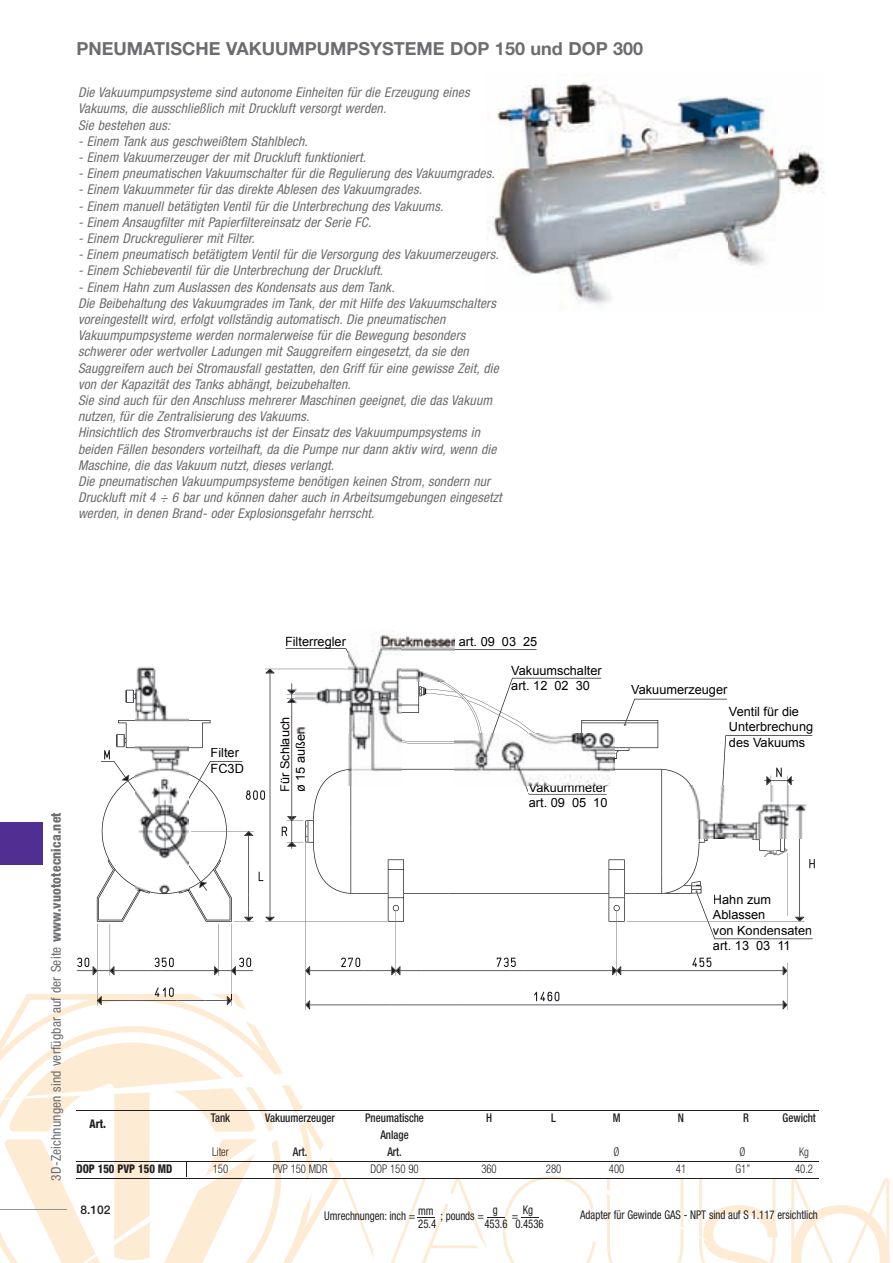
<style>
.page{position:relative;width:893px;height:1263px;background:#fff}
.page>*{position:absolute;margin:0;border:0;box-sizing:border-box;transform-origin:0 0}
.t1{font:700 18px "Helvetica Neue";color:#6c6d70}
.t2{font:italic condensed 13.5px/16.2px "Helvetica Neue";letter-spacing:.01em;color:#6c6d70}
.t3{font:condensed 13.5px "Helvetica Neue";letter-spacing:.01em;color:#6c6d70}
.t4{font:12.75px/15.3px "Arial";color:#010000}
.t5{font:condensed 12px "Helvetica Neue";letter-spacing:-.005em;color:#231f20;scale:.9 1}
.t6{font:500 condensed 12px "Helvetica Neue";color:#231f20;scale:.9 1}
.t7{font:300 condensed 12px "Helvetica Neue";letter-spacing:-.005em;color:#231f20;scale:.9 1}
.t8{font:800 condensed 12px "Helvetica Neue";letter-spacing:-.005em;color:#231f20;scale:.9 1}
.t9{font:500 12px "Helvetica Neue";color:#231f20}
.s1{font-weight:800}
</style>
<div class="page">
<svg style="left:757px;top:1179px;width:21px;height:84px"></svg>
<svg style="left:0;top:864px;width:757px;height:399px"></svg>
<div style="left:0;top:822px;width:43px;height:42px;background:#502e92"></div>
<svg style="left:342px;top:1176px;width:254px;height:87px"></svg>
<img style="left:487px;top:82px;width:338px;height:222px">
<svg style="left:285px;top:648px;width:63px;height:5px"></svg>
<svg style="left:77px;top:669px;width:738px;height:341px"></svg>
<div style="left:713px;top:941px;width:75px;height:9px;background:#fff"></div>
<div style="left:511px;top:666px;width:91px;height:9px;background:#fff"></div>
<div style="left:512px;top:681px;width:77px;height:9px;background:#fff"></div>
<div style="left:280px;top:717px;width:10px;height:74px;background:#fff"></div>
<div style="left:295px;top:733px;width:10px;height:58px;background:#fff"></div>
<hr style="left:77px;top:1110px;width:742px;height:1px;background:#231f20">
<hr style="left:77px;top:1160px;width:742px;height:1px;background:#231f20">
<hr style="left:77px;top:1178px;width:742px;height:1px;background:#231f20">
<svg style="left:0;top:1139px;width:259px;height:124px"></svg>
<svg style="left:791px;top:1178px;width:99px;height:85px"></svg>
<img style="left:135px;top:667px;width:54px;height:224px">
<img style="left:668px;top:786px;width:147px;height:52px">
<img style="left:348px;top:631px;width:54px;height:155px">
<img style="left:455px;top:733px;width:160px;height:53px">
<img style="left:295px;top:681px;width:53px;height:52px">
<img style="left:402px;top:636px;width:53px;height:45px">
<h1 class="t1" style="left:77px;top:37px;width:568px">PNEUMATISCHE VAKUUMPUMPSYSTEME DOP 150 und DOP 300</h1>
<p class="t2" style="left:78px;top:84px;width:393px">Die Vakuumpumpsysteme sind autonome Einheiten für die Erzeugung eines<br>Vakuums, die ausschließlich mit Druckluft versorgt werden.<br>Sie bestehen aus:</p>
<p class="t2" style="left:78px;top:133px;width:231px">- Einem Tank aus geschweißtem Stahlblech.</p>
<p class="t2" style="left:78px;top:149px;width:289px">- Einem Vakuumerzeuger der mit Druckluft funktioniert.</p>
<p class="t2" style="left:78px;top:165px;width:418px">- Einem pneumatischen Vakuumschalter für die Regulierung des Vakuumgrades.</p>
<p class="t2" style="left:78px;top:181px;width:345px">- Einem Vakuummeter für das direkte Ablesen des Vakuumgrades.</p>
<p class="t2" style="left:78px;top:198px;width:367px">- Einem manuell betätigten Ventil für die Unterbrechung des Vakuums.</p>
<p class="t2" style="left:78px;top:214px;width:295px">- Einem Ansaugfilter mit Papierfiltereinsatz der Serie FC.</p>
<p class="t2" style="left:78px;top:230px;width:178px">- Einem Druckregulierer mit Filter.</p>
<p class="t2" style="left:78px;top:246px;width:422px">- Einem pneumatisch betätigtem Ventil für die Versorgung des Vakuumerzeugers.</p>
<p class="t2" style="left:78px;top:262px;width:306px">- Einem Schiebeventil für die Unterbrechung der Druckluft.</p>
<p class="t2" style="left:78px;top:279px;width:425px">- Einem Hahn zum Auslassen des Kondensats aus dem Tank.<br>Die Beibehaltung des Vakuumgrades im Tank, der mit Hilfe des Vakuumschalters voreingestellt wird, erfolgt vollständig automatisch. Die pneumatischen Vakuumpumpsysteme werden normalerweise für die Bewegung besonders schwerer oder wertvoller Ladungen mit Sauggreifern eingesetzt, da sie den Sauggreifern auch bei Stromausfall gestatten, den Griff für eine gewisse Zeit, die von der Kapazität des Tanks abhängt, beizubehalten.<br>Sie sind auch für den Anschluss mehrerer Maschinen geeignet, die das Vakuum nutzen, für die Zentralisierung des Vakuums.<br>Hinsichtlich des Stromverbrauchs ist der Einsatz des Vakuumpumpsystems in beiden Fällen besonders vorteilhaft, da die Pumpe nur dann aktiv wird, wenn die Maschine, die das Vakuum nutzt, dieses verlangt.<br>Die pneumatischen Vakuumpumpsysteme benötigen keinen Strom, sondern nur Druckluft mit 4 ÷ 6 bar und können daher auch in Arbeitsumgebungen eingesetzt werden, in denen Brand- oder Explosionsgefahr herrscht.</p>
<p class="t3" style="left:48px;top:1181px;width:370px;rotate:-90deg">3D-Zeichnungen sind verfügbar auf der Seite <span class="s1">www.vuototecnica.net</span></p>
<p class="t8" style="left:90px;top:1116px;width:20px">Art.</p>
<p class="t4" style="left:211px;top:745px;width:35px">Filter<br>FC3D</p>
<p class="t4" style="left:285px;top:633px;width:62px">Filterregler</p>
<p class="t4" style="left:277px;top:792px;width:77px;rotate:-90deg">Für Schlauch ø 15 außen</p>
<p class="t4" style="left:511px;top:663px;width:92px">Vakuumschalter art. 12 02 30</p>
<p class="t4" style="left:529px;top:780px;width:80px">Vakuummeter art. 09 05 10</p>
<p class="t4" style="left:631px;top:682px;width:98px">Vakuumerzeuger</p>
<p class="t4" style="left:729px;top:704px;width:86px">Ventil für die<br>Unterbrechung des Vakuums</p>
<p class="t4" style="left:713px;top:892px;width:101px">Hahn zum<br>Ablassen<br>von Kondensaten art. 13 03 11</p>
<p class="t6" style="left:211px;top:1110px;width:23px">Tank</p>
<p class="t6" style="left:265px;top:1110px;width:79px">Vakuumerzeuger</p>
<p class="t6" style="left:365px;top:1110px;width:67px">Pneumatische</p>
<p class="t6" style="left:486px;top:1110px;width:8px">H</p>
<p class="t6" style="left:551px;top:1110px;width:7px">L</p>
<p class="t6" style="left:613px;top:1110px;width:10px">M</p>
<p class="t6" style="left:678px;top:1110px;width:8px">N</p>
<p class="t6" style="left:743px;top:1110px;width:8px">R</p>
<p class="t6" style="left:783px;top:1110px;width:38px">Gewicht</p>
<p class="t6" style="left:380px;top:1127px;width:33px">Anlage</p>
<p class="t7" style="left:212px;top:1145px;width:20px">Liter</p>
<p class="t6" style="left:293px;top:1145px;width:18px">Art.</p>
<p class="t6" style="left:387px;top:1145px;width:18px">Art.</p>
<p class="t7" style="left:614px;top:1145px;width:8px">Ø</p>
<p class="t7" style="left:740px;top:1145px;width:8px">Ø</p>
<p class="t7" style="left:799px;top:1145px;width:13px">Kg</p>
<p class="t8" style="left:77px;top:1162px;width:108px">DOP 150 PVP 150 MD</p>
<p class="t7" style="left:213px;top:1162px;width:19px">150</p>
<p class="t7" style="left:273px;top:1162px;width:62px">PVP 150 MDR</p>
<p class="t7" style="left:371px;top:1162px;width:55px">DOP 150 90</p>
<p class="t7" style="left:481px;top:1162px;width:19px">360</p>
<p class="t7" style="left:546px;top:1162px;width:19px">280</p>
<p class="t7" style="left:609px;top:1162px;width:19px">400</p>
<p class="t7" style="left:676px;top:1162px;width:13px">41</p>
<p class="t7" style="left:735px;top:1162px;width:18px">G1”</p>
<p class="t7" style="left:795px;top:1162px;width:21px">40.2</p>
<p class="t9" style="left:81px;top:1202px;width:32px">8.102</p>
<p class="t5" style="left:418px;top:1204px;width:19px">mm</p>
<p class="t5" style="left:493px;top:1202px;width:7px">g</p>
<p class="t5" style="left:523px;top:1203px;width:13px">Kg</p>
<p class="t5" style="left:580px;top:1208px;width:266px">Adapter für Gewinde GAS - NPT sind auf S 1.117 ersichtlich</p>
<p class="t5" style="left:324px;top:1208px;width:103px">Umrechnungen: inch =</p>
<p class="t5" style="left:440px;top:1208px;width:50px">; pounds =</p>
<p class="t5" style="left:512px;top:1208px;width:9px">=</p>
<p class="t5" style="left:418px;top:1216px;width:21px">25.4</p>
<p class="t5" style="left:484px;top:1216px;width:67px">453.6 0.4536</p>
</div>
